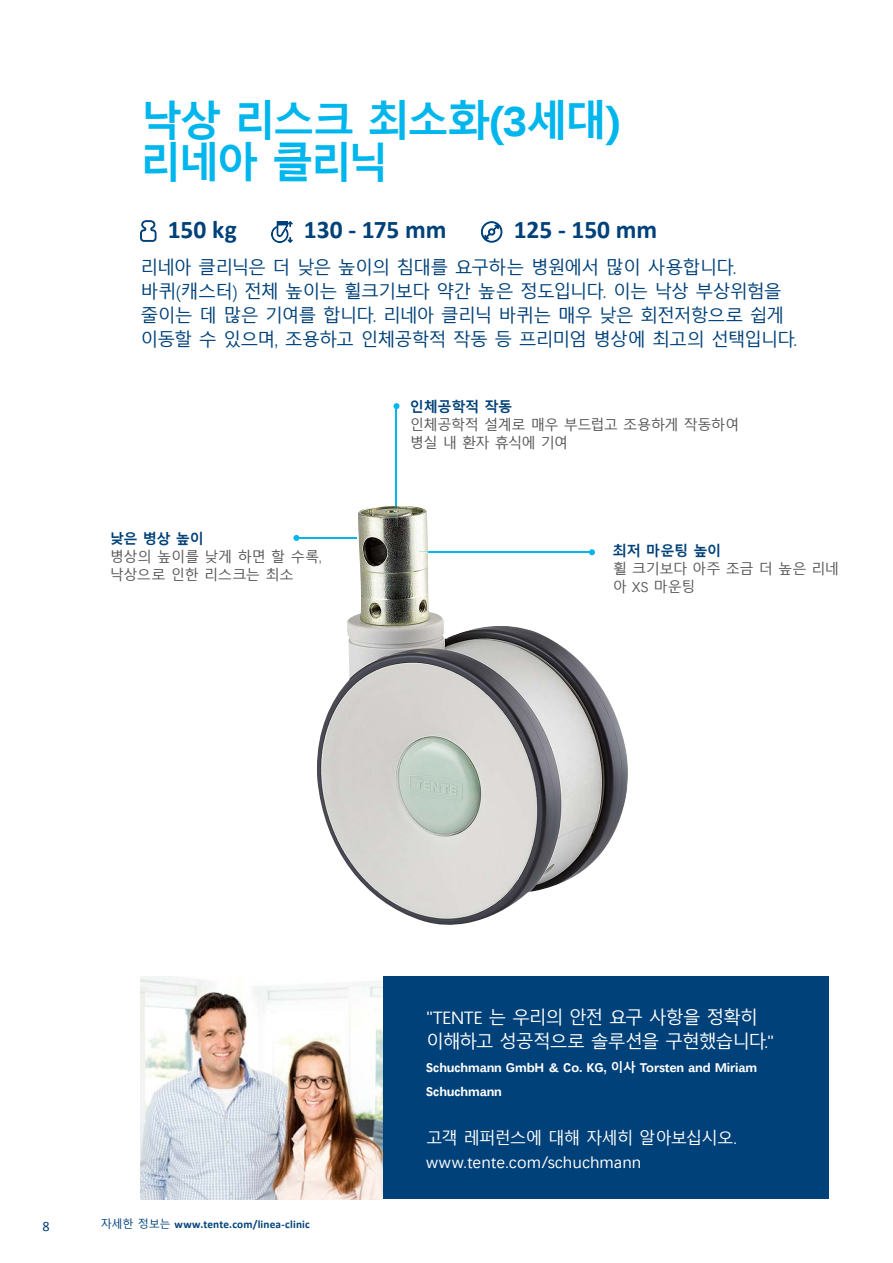
<style>
.page{position:relative;width:893px;height:1263px;background:#fff}
.page>*{position:absolute;margin:0;border:0;box-sizing:border-box;transform-origin:0 0}
.t1{font:700 42px/42px "Malgun Gothic";letter-spacing:-.07em;color:#00b6ed}
.t2{font:700 25.5px "Calibri";letter-spacing:-.005em;color:#004179}
.t3{font:18px/24px "Malgun Gothic";letter-spacing:-.055em;color:#004179}
.t4{font:18px/24px "Malgun Gothic";letter-spacing:-.065em;color:#fff}
.t5{font:16.5px/24px "Malgun Gothic";letter-spacing:-.005em;color:#fff}
.t6{font:14.25px/18px "Malgun Gothic";letter-spacing:-.035em;color:#565656}
.t7{font:700 14.25px "Malgun Gothic";letter-spacing:-.03em;color:#004179}
.t8{font:14.25px "Calibri";color:#004179}
.t9{font:700 12.75px/24px "Malgun Gothic";letter-spacing:-.01em;color:#fff}
.t10{font:700 11.25px "Calibri";letter-spacing:.015em;color:#004179}
.s1{font-family:"Malgun Gothic";font-weight:400}
</style>
<div class="page">
<svg style="left:140px;top:220px;width:16px;height:22px"></svg>
<svg style="left:271px;top:221px;width:21px;height:22px"></svg>
<svg style="left:481px;top:221px;width:21px;height:22px"></svg>
<hr style="left:396px;top:406px;width:1px;height:120px;background:#00b6ed">
<svg style="left:393px;top:403px;width:6px;height:6px"></svg>
<hr style="left:296px;top:537px;width:61px;height:2px;background:#00b6ed">
<svg style="left:293px;top:535px;width:6px;height:6px"></svg>
<img style="left:317px;top:506px;width:311px;height:419px">
<svg style="left:419px;top:551px;width:9px;height:2px"></svg>
<svg style="left:396px;top:506px;width:1px;height:20px"></svg>
<div style="left:383px;top:976px;width:446px;height:223px;background:#004179"></div>
<img style="left:140px;top:976px;width:243px;height:223px">
<h1 class="t1" style="left:140px;top:99px;width:481px">낙상 리스크 최소화(3세대) 리네아 클리닉</h1>
<h2 class="t2" style="left:168px;top:214px;width:71px">150 kg</h2>
<h2 class="t2" style="left:304px;top:214px;width:144px">130 - 175 mm</h2>
<h2 class="t2" style="left:514px;top:214px;width:145px">125 - 150 mm</h2>
<p class="t3" style="left:141px;top:256px;width:658px">리네아 클리닉은 더 낮은 높이의 침대를 요구하는 병원에서 많이 사용합니다. 바퀴(캐스터) 전체 높이는 휠크기보다 약간 높은 정도입니다. 이는 낙상 부상위험을 줄이는 데 많은 기여를 합니다. 리네아 클리닉 바퀴는 매우 낮은 회전저항으로 쉽게 이동할 수 있으며, 조용하고 인체공학적 작동 등 프리미엄 병상에 최고의 선택입니다.</p>
<p class="t7" style="left:110px;top:530px;width:96px">낮은 병상 높이</p>
<p class="t6" style="left:110px;top:548px;width:214px">병상의 높이를 낮게 하면 할 수록, 낙상으로 인한 리스크는 최소</p>
<p class="t7" style="left:410px;top:398px;width:104px">인체공학적 작동</p>
<p class="t6" style="left:410px;top:416px;width:331px">인체공학적 설계로 매우 부드럽고 조용하게 작동하여 병실 내 환자 휴식에 기여</p>
<p class="t7" style="left:613px;top:542px;width:110px">최저 마운팅 높이</p>
<p class="t6" style="left:613px;top:560px;width:228px">휠 크기보다 아주 조금 더 높은 리네 아 XS 마운팅</p>
<p class="t8" style="left:43px;top:1217px;width:9px">8</p>
<p class="t10" style="left:101px;top:1217px;width:210px"><span class="s1">자세한 정보는</span> www.tente.com/linea-clinic</p>
<p class="t4" style="left:426px;top:1006px;width:350px">"TENTE 는 우리의 안전 요구 사항을 정확히 이해하고 성공적으로 솔루션을 구현했습니다."</p>
<p class="t9" style="left:426px;top:1055px;width:332px">Schuchmann GmbH &amp; Co. KG, 이사 Torsten and Miriam<br>Schuchmann</p>
<p class="t5" style="left:426px;top:1126px;width:313px">고객 레퍼런스에 대해 자세히 알아보십시오. www.tente.com/schuchmann</p>
</div>
